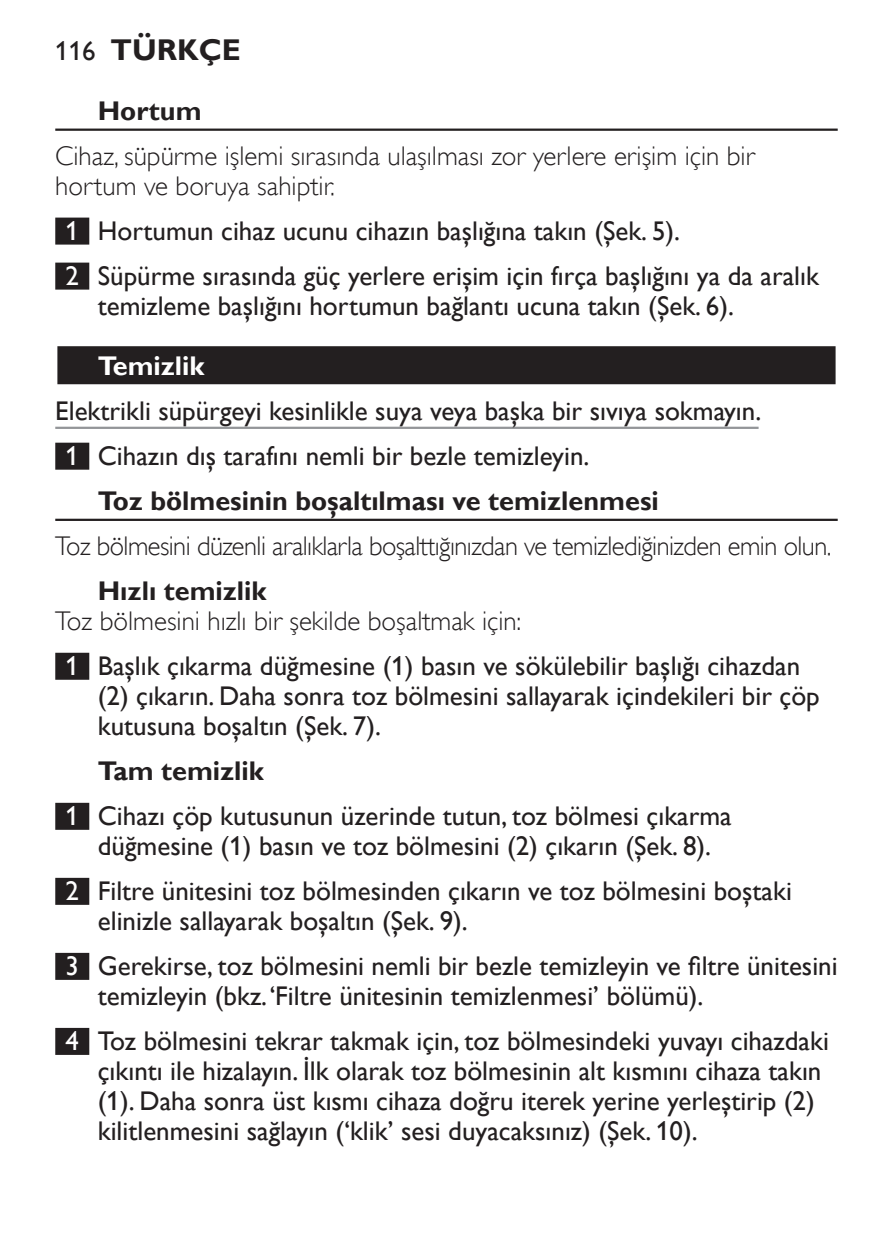
<style>
.page{position:relative;width:893px;height:1259px;background:#fff}
.page>*{position:absolute;margin:0;border:0;box-sizing:border-box;transform-origin:0 0}
.t1{font:700 30px "Gill Sans Alt One WGL";color:#231f20}
.t2{font:27px/45px "Gill Sans Alt One WGL";color:#231f20}
.t3{font:27px/30px "Gill Sans Alt One WGL Light";color:#231f20}
.t4{font:27px "Gill Sans Alt One WGL Light";letter-spacing:-.02em;color:#231f20}
.t5{font:700 27px "Gill Sans Alt One WGL";color:#231f20}
.t6{font:700 27px "Gill Sans Alt One WGL";color:#fff}
.s1{font-weight:400;font-size:27px}
.s2{color:#fff}
.s3{font-weight:700}
</style>
<div class="page">
<hr style="left:55px;top:129px;width:783px;height:2px;background:#231f20">
<div style="left:55px;top:218px;width:34px;height:27px;background:#231f20"></div>
<div style="left:55px;top:263px;width:34px;height:27px;background:#231f20"></div>
<div style="left:55px;top:344px;width:783px;height:43px;background:linear-gradient(to right,#c6c5c6,#c6c5c6)"></div>
<div style="left:57px;top:346px;width:779px;height:38px;background:#231f20"></div>
<hr style="left:55px;top:427px;width:704px;height:2px;background:#939598">
<div style="left:55px;top:443px;width:34px;height:27px;background:#231f20"></div>
<hr style="left:55px;top:519px;width:783px;height:2px;background:#231f20">
<div style="left:55px;top:653px;width:34px;height:27px;background:#231f20"></div>
<div style="left:55px;top:803px;width:34px;height:27px;background:#231f20"></div>
<div style="left:55px;top:878px;width:34px;height:27px;background:#231f20"></div>
<div style="left:55px;top:953px;width:34px;height:27px;background:#231f20"></div>
<div style="left:55px;top:1028px;width:34px;height:27px;background:#231f20"></div>
<p class="t1" style="left:55px;top:29px;width:187px"><span class="s1">116</span> TÜRKÇE</p>
<p class="t5" style="left:98px;top:92px;width:105px">Hortum</p>
<p class="t3" style="left:55px;top:141px;width:701px">Cihaz, süpürme işlemi sırasında ulaşılması zor yerlere erişim için bir hortum ve boruya sahiptir.</p>
<p class="t2" style="left:66px;top:208px;width:755px"><span class="s2">1</span> Hortumun cihaz ucunu cihazın başlığına takın (Şek. 5).<br><span class="s2">2</span> Süpürme sırasında güç yerlere erişim için fırça başlığını ya da aralık</p>
<p class="t2" style="left:98px;top:283px;width:638px">temizleme başlığını hortumun bağlantı ucuna takın (Şek. 6).</p>
<p class="t6" style="left:98px;top:347px;width:108px">Temizlik</p>
<p class="t2" style="left:55px;top:388px;width:707px">Elektrikli süpürgeyi kesinlikle suya veya başka bir sıvıya sokmayın.</p>
<p class="t2" style="left:66px;top:433px;width:525px"><span class="s2">1</span> Cihazın dış tarafını nemli bir bezle temizleyin.</p>
<p class="t5" style="left:98px;top:482px;width:562px">Toz bölmesinin boşaltılması ve temizlenmesi</p>
<p class="t4" style="left:55px;top:528px;width:778px">Toz bölmesini düzenli aralıklarla boşalttığınızdan ve temizlediğinizden emin olun.</p>
<p class="t5" style="left:98px;top:572px;width:170px">Hızlı temizlik</p>
<p class="t3" style="left:55px;top:606px;width:468px">Toz bölmesini hızlı bir şekilde boşaltmak için:</p>
<p class="t2" style="left:98px;top:651px;width:723px;line-height:30px;text-indent:-32px"><span class="s2">1</span> Başlık çıkarma düğmesine (1) basın ve sökülebilir başlığı cihazdan (2) çıkarın. Daha sonra toz bölmesini sallayarak içindekileri bir çöp kutusuna boşaltın (Şek. 7).</p>
<p class="t2" style="left:66px;top:748px;width:668px;text-indent:32px"><span class="s3">Tam temizlik<br></span><span class="s2">1</span> Cihazı çöp kutusunun üzerinde tutun, toz bölmesi çıkarma</p>
<p class="t2" style="left:66px;top:823px;width:728px;text-indent:32px">düğmesine (1) basın ve toz bölmesini (2) çıkarın (Şek. 8).<br><span class="s2">2</span> Filtre ünitesini toz bölmesinden çıkarın ve toz bölmesini boştaki</p>
<p class="t2" style="left:66px;top:898px;width:774px;text-indent:32px">elinizle sallayarak boşaltın (Şek. 9).<br><span class="s2">3</span> Gerekirse, toz bölmesini nemli bir bezle temizleyin ve filtre ünitesini</p>
<p class="t2" style="left:66px;top:973px;width:765px;text-indent:32px">temizleyin (bkz.‘Filtre ünitesinin temizlenmesi’ bölümü).<br><span class="s2">4</span> Toz bölmesini tekrar takmak için, toz bölmesindeki yuvayı cihazdaki</p>
<p class="t2" style="left:98px;top:1056px;width:725px;line-height:30px">çıkıntı ile hizalayın. İlk olarak toz bölmesinin alt kısmını cihaza takın (1). Daha sonra üst kısmı cihaza doğru iterek yerine yerleştirip (2) kilitlenmesini sağlayın (‘klik’ sesi duyacaksınız) (Şek. 10).</p>
</div>
